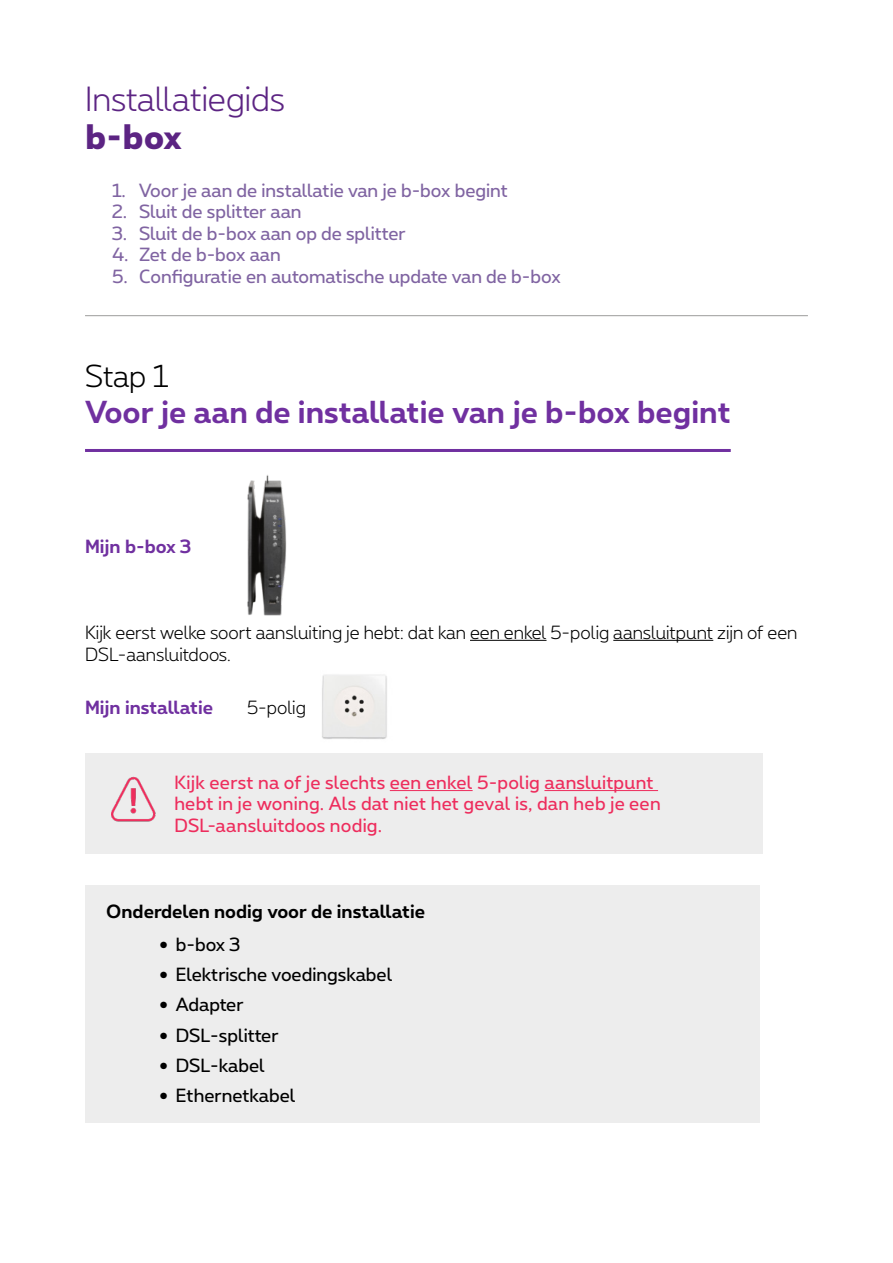
<style>
.page{position:relative;width:893px;height:1263px;background:#fff}
.page>*{position:absolute;margin:0;border:0;box-sizing:border-box;transform-origin:0 0}
.t1{font:300 33px "Proximus";color:#5c2483}
.t2{font:800 33px "Proximus";color:#5c2483}
.t3{font:700 30px "Proximus";color:#7030a0}
.t4{font:300 30px "Proximus";color:#000}
.t5{font:18px "Proximus";color:#8064a2}
.t6{font:18px/21.6px "Proximus";letter-spacing:.01em;color:#ed2d5d}
.t7{font:300 18px/21.6px "Proximus";color:#000}
.t8{font:18px "Proximus";color:#000}
.t9{font:700 18px "Proximus";color:#000}
.t10{font:700 18px "Proximus";color:#7030a0}
</style>
<div class="page">
<hr style="left:85px;top:449px;width:646px;height:3px;background:#7030a0">
<hr style="left:470px;top:640px;width:76px;height:1px;background:#000">
<hr style="left:613px;top:640px;width:100px;height:1px;background:#000">
<img style="left:247px;top:475px;width:40px;height:141px">
<img style="left:322px;top:674px;width:65px;height:65px">
<div style="left:85px;top:753px;width:677px;height:100px;background:#ededed"></div>
<hr style="left:390px;top:790px;width:83px;height:1px;background:#ed2d5d">
<hr style="left:544px;top:790px;width:114px;height:1px;background:#ed2d5d">
<div style="left:85px;top:885px;width:675px;height:238px;background:#ededed"></div>
<hr style="left:85px;top:315px;width:723px;height:1px;background:#9d9d9c">
<img style="left:112px;top:776px;width:43px;height:45px">
<h1 class="t1" style="left:85px;top:77px;width:201px">Installatiegids</h1>
<h1 class="t2" style="left:85px;top:113px;width:98px">b-box</h1>
<p class="t5" style="left:112px;top:177px;width:397px">1. Voor je aan de installatie van je b-box begint</p>
<p class="t5" style="left:112px;top:199px;width:191px">2. Sluit de splitter aan</p>
<p class="t5" style="left:112px;top:220px;width:295px">3. Sluit de b-box aan op de splitter</p>
<p class="t5" style="left:112px;top:242px;width:170px">4. Zet de b-box aan</p>
<p class="t5" style="left:112px;top:264px;width:450px">5. Configuratie en automatische update van de b-box</p>
<h2 class="t4" style="left:85px;top:356px;width:85px">Stap 1</h2>
<h2 class="t3" style="left:85px;top:390px;width:647px">Voor je aan de installatie van je b-box begint</h2>
<p class="t10" style="left:85px;top:533px;width:108px">Mijn b-box 3</p>
<p class="t7" style="left:85px;top:621px;width:714px">Kijk eerst welke soort aansluiting je hebt: dat kan een enkel 5-polig aansluitpunt zijn of een<br>DSL-aansluitdoos.</p>
<p class="t10" style="left:85px;top:694px;width:130px">Mijn installatie</p>
<p class="t7" style="left:247px;top:696px;width:60px">5-polig</p>
<p class="t6" style="left:174px;top:770px;width:488px">Kijk eerst na of je slechts een enkel 5-polig aansluitpunt hebt in je woning. Als dat niet het geval is, dan heb je een<br>DSL-aansluitdoos nodig.</p>
<p class="t9" style="left:106px;top:898px;width:320px">Onderdelen nodig voor de installatie</p>
<p class="t8" style="left:160px;top:932px;width:81px">● b-box 3</p>
<p class="t8" style="left:160px;top:962px;width:233px">● Elektrische voedingskabel</p>
<p class="t8" style="left:160px;top:992px;width:85px">● Adapter</p>
<p class="t8" style="left:160px;top:1022px;width:120px">● DSL-splitter</p>
<p class="t8" style="left:160px;top:1052px;width:106px">● DSL-kabel</p>
<p class="t8" style="left:160px;top:1082px;width:137px">● Ethernetkabel</p>
</div>
